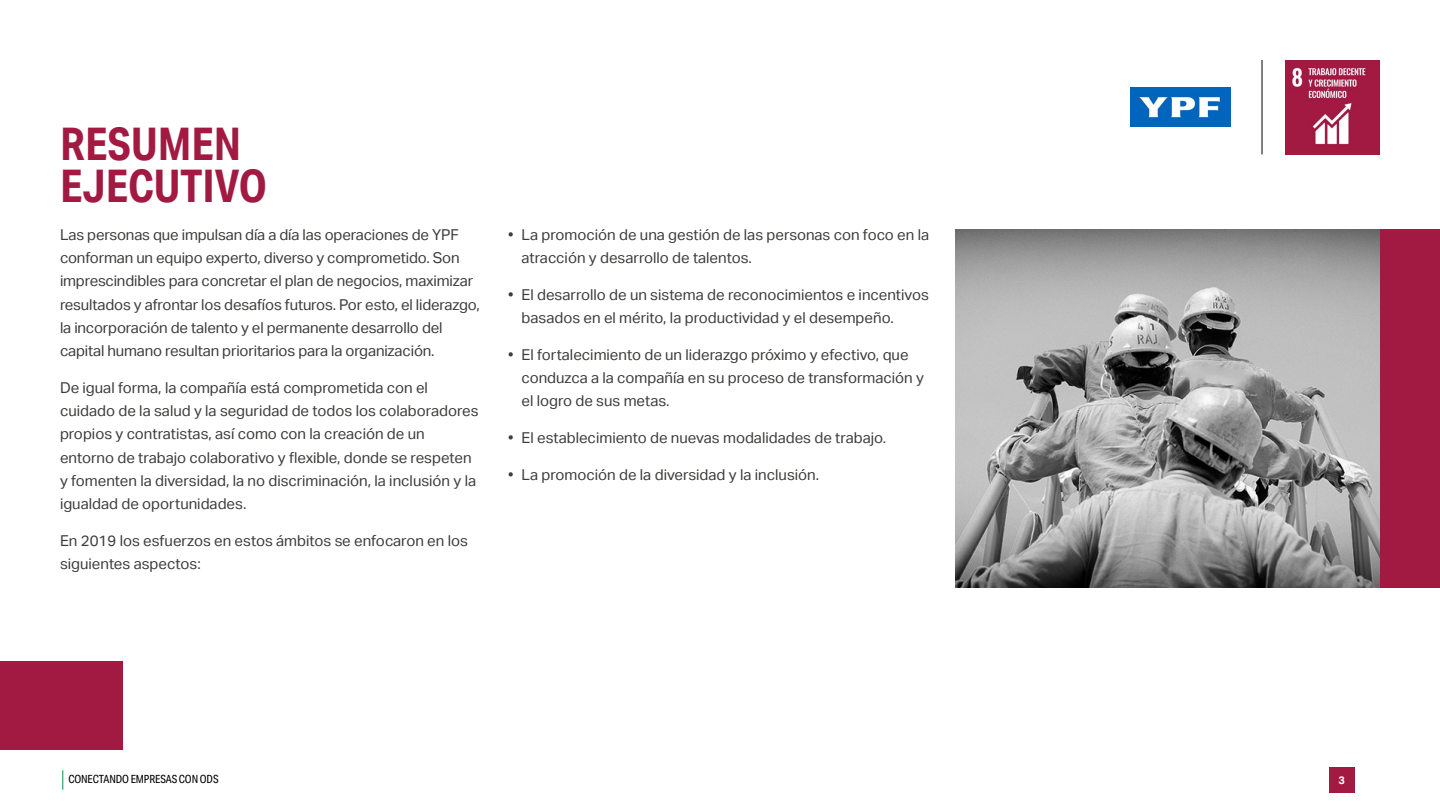
<style>
.page{position:relative;width:1440px;height:810px;background:#fff}
.page>*{position:absolute;margin:0;border:0;box-sizing:border-box;transform-origin:0 0}
.t1{font:700 45px/42.8px "Aktiv Grotesk Cd";color:#a21942}
.t2{font:15px/23.2px "Aktiv Grotesk";color:#3c3c3b}
.t3{font:11.25px "Aktiv Grotesk Cd";letter-spacing:-.01em;color:#000}
.t4{font:700 10.88px "Aktiv Grotesk";color:#fff}
</style>
<div class="page">
<svg style="left:62px;top:770px;width:1px;height:20px"></svg>
<div style="left:1329px;top:767px;width:25px;height:26px;background:#a21942"></div>
<img style="left:1285px;top:60px;width:95px;height:95px">
<hr style="left:1262px;top:60px;width:1px;height:94px;background:#000">
<img style="left:1131px;top:88px;width:100px;height:39px">
<img style="left:956px;top:229px;width:424px;height:359px">
<div style="left:0;top:661px;width:123px;height:89px;background:#a21942"></div>
<div style="left:1380px;top:229px;width:60px;height:359px;background:#a21942"></div>
<p class="t1" style="left:60px;top:122px;width:209px">RESUMEN<br>EJECUTIVO</p>
<p class="t2" style="left:60px;top:223px;width:421px">Las personas que impulsan día a día las operaciones de YPF conforman un equipo experto, diverso y comprometido. Son imprescindibles para concretar el plan de negocios, maximizar resultados y afrontar los desafíos futuros. Por esto, el liderazgo, la incorporación de talento y el permanente desarrollo del capital humano resultan prioritarios para la organización.</p>
<p class="t2" style="left:60px;top:376px;width:420px">De igual forma, la compañía está comprometida con el cuidado de la salud y la seguridad de todos los colaboradores propios y contratistas, así como con la creación de un entorno de trabajo colaborativo y flexible, donde se respeten y fomenten la diversidad, la no discriminación, la inclusión y la igualdad de oportunidades.</p>
<p class="t2" style="left:60px;top:529px;width:409px">En 2019 los esfuerzos en estos ámbitos se enfocaron en los siguientes aspectos:</p>
<p class="t2" style="left:522px;top:223px;width:409px;text-indent:-14px">• La promoción de una gestión de las personas con foco en la atracción y desarrollo de talentos.</p>
<p class="t2" style="left:522px;top:283px;width:409px;text-indent:-14px">• El desarrollo de un sistema de reconocimientos e incentivos basados en el mérito, la productividad y el desempeño.</p>
<p class="t2" style="left:522px;top:343px;width:404px;text-indent:-14px">• El fortalecimiento de un liderazgo próximo y efectivo, que conduzca a la compañía en su proceso de transformación y el logro de sus metas.</p>
<p class="t2" style="left:508px;top:426px;width:380px">• El establecimiento de nuevas modalidades de trabajo.</p>
<p class="t2" style="left:508px;top:463px;width:313px">• La promoción de la diversidad y la inclusión.</p>
<p class="t3" style="left:68px;top:773px;width:152px">CONECTANDO EMPRESAS CON ODS</p>
<p class="t4" style="left:1338px;top:774px;width:8px">3</p>
</div>
